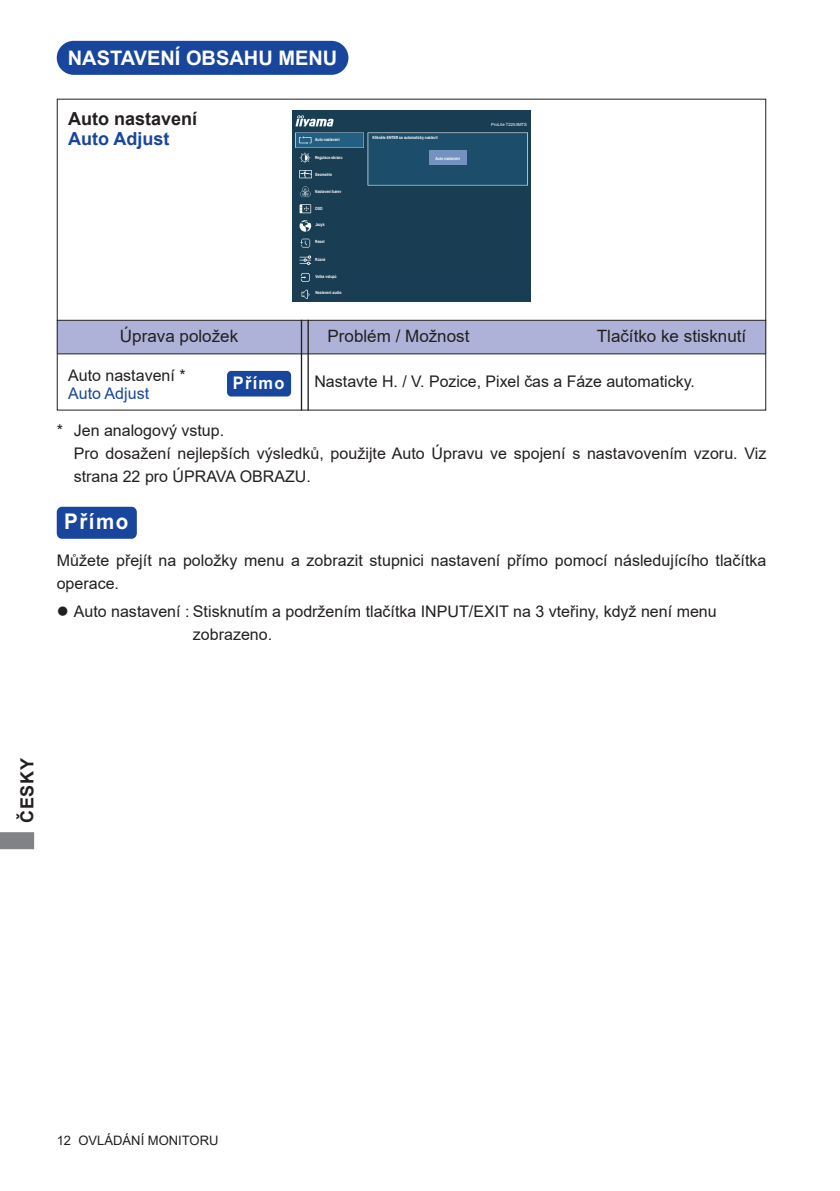
<style>
.page{position:relative;width:840px;height:1191px;background:#fff}
.page>*{position:absolute;margin:0;border:0;box-sizing:border-box;transform-origin:0 0}
.t1{font:700 21.6px "Arial";letter-spacing:.075em;color:#fff;scale:.95 1}
.t2{font:700 20px "Arial";color:#fff}
.t3{font:700 18px "Arial";color:#231f20}
.t4{font:700 18px "Arial";color:#18469d}
.t5{font:700 17.4px "Arial";letter-spacing:.075em;color:#fff;scale:.95 1}
.t6{font:17px "Arial";color:#231f20}
.t7{font:16px/22.6px "Arial";color:#231f20}
.t8{font:16px "Arial";color:#18469d}
.t9{font:13px "Arial";color:#231f20}
.t10{font:700 4.2px "Arial";color:#fff;scale:.8 1}
.t11{font:4.2px "Arial";color:#fff}
</style>
<div class="page">
<svg style="left:0;top:832px;width:34px;height:17px"></svg>
<div style="left:58px;top:42px;width:289px;height:32px;background:#18469d;border-radius:16px"></div>
<div style="left:57px;top:41px;width:291px;height:34px;border:2px solid #18469d;border-radius:16px"></div>
<div style="left:57px;top:320px;width:708px;height:34px;background:#aeb2d8"></div>
<hr style="left:57px;top:320px;width:708px;height:1px;background:#231f20">
<hr style="left:300px;top:320px;width:2px;height:90px;background:#231f20">
<hr style="left:307px;top:320px;width:1px;height:90px;background:#231f20">
<img style="left:293px;top:110px;width:237px;height:191px">
<div style="left:429px;top:151px;width:37px;height:14px;background:#7492c0"></div>
<hr style="left:57px;top:353px;width:708px;height:1px;background:#231f20">
<div style="left:228px;top:372px;width:62px;height:24px;background:#18469d;border-radius:3px"></div>
<div style="left:227px;top:371px;width:64px;height:25px;border:2px solid #18469d;border-radius:3px"></div>
<div style="left:58px;top:508px;width:78px;height:29px;background:#18469d;border-radius:4px"></div>
<div style="left:57px;top:507px;width:80px;height:32px;border:2px solid #18469d;border-radius:4px"></div>
<p class="t2" style="left:68px;top:44px;width:271px">NASTAVENÍ OBSAHU MENU</p>
<p class="t3" style="left:68px;top:106px;width:131px">Auto nastavení</p>
<p class="t4" style="left:68px;top:126px;width:103px">Auto Adjust</p>
<p class="t10" style="left:315px;top:137px;width:32px">Auto nastavení</p>
<p class="t10" style="left:315px;top:154px;width:36px">Regulace obrazu</p>
<p class="t10" style="left:315px;top:171px;width:23px">Geometrie</p>
<p class="t10" style="left:315px;top:188px;width:34px">Nastavení barev</p>
<p class="t10" style="left:315px;top:222px;width:13px">Jazyk</p>
<p class="t10" style="left:315px;top:239px;width:13px">Reset</p>
<p class="t10" style="left:315px;top:256px;width:14px">Různé</p>
<p class="t10" style="left:315px;top:273px;width:28px">Volba vstupů</p>
<p class="t10" style="left:315px;top:290px;width:34px">Nastavení audio</p>
<p class="t10" style="left:315px;top:205px;width:11px">OSD</p>
<p class="t10" style="left:372px;top:135px;width:83px">Klikněte ENTER se automaticky nastavil</p>
<p class="t10" style="left:435px;top:155px;width:32px">Auto nastavení</p>
<p class="t11" style="left:491px;top:122px;width:37px">ProLite T2253MTS</p>
<p class="t6" style="left:120px;top:324px;width:120px">Úprava položek</p>
<p class="t6" style="left:327px;top:324px;width:143px">Problém / Možnost</p>
<p class="t6" style="left:596px;top:324px;width:151px">Tlačítko ke stisknutí</p>
<p class="t7" style="left:68px;top:364px;width:119px">Auto nastavení *</p>
<p class="t8" style="left:68px;top:383px;width:82px">Auto Adjust</p>
<p class="t5" style="left:233px;top:371px;width:56px">Přímo</p>
<p class="t7" style="left:314px;top:370px;width:382px">Nastavte H. / V. Pozice, Pixel čas a Fáze automaticky.</p>
<p class="t7" style="left:74px;top:419px;width:693px;text-indent:-17px">* Jen analogový vstup.<br>Pro dosažení nejlepších výsledků, použijte Auto Úpravu ve spojení s nastavovením vzoru. Viz strana 22 pro ÚPRAVA OBRAZU.</p>
<h1 class="t1" style="left:64px;top:507px;width:69px">Přímo</h1>
<p class="t7" style="left:57px;top:549px;width:710px">Můžete přejít na položky menu a zobrazit stupnici nastavení přímo pomocí následujícího tlačítka operace.</p>
<p class="t7" style="left:193px;top:600px;width:525px;text-indent:-136px">● Auto nastavení : Stisknutím a podržením tlačítka INPUT/EXIT na 3 vteřiny, když není menu zobrazeno.</p>
<p class="t3" style="left:14px;top:822px;width:66px;rotate:-90deg">ČESKY</p>
<p class="t9" style="left:57px;top:1131px;width:163px">12 OVLÁDÁNÍ MONITORU</p>
</div>
